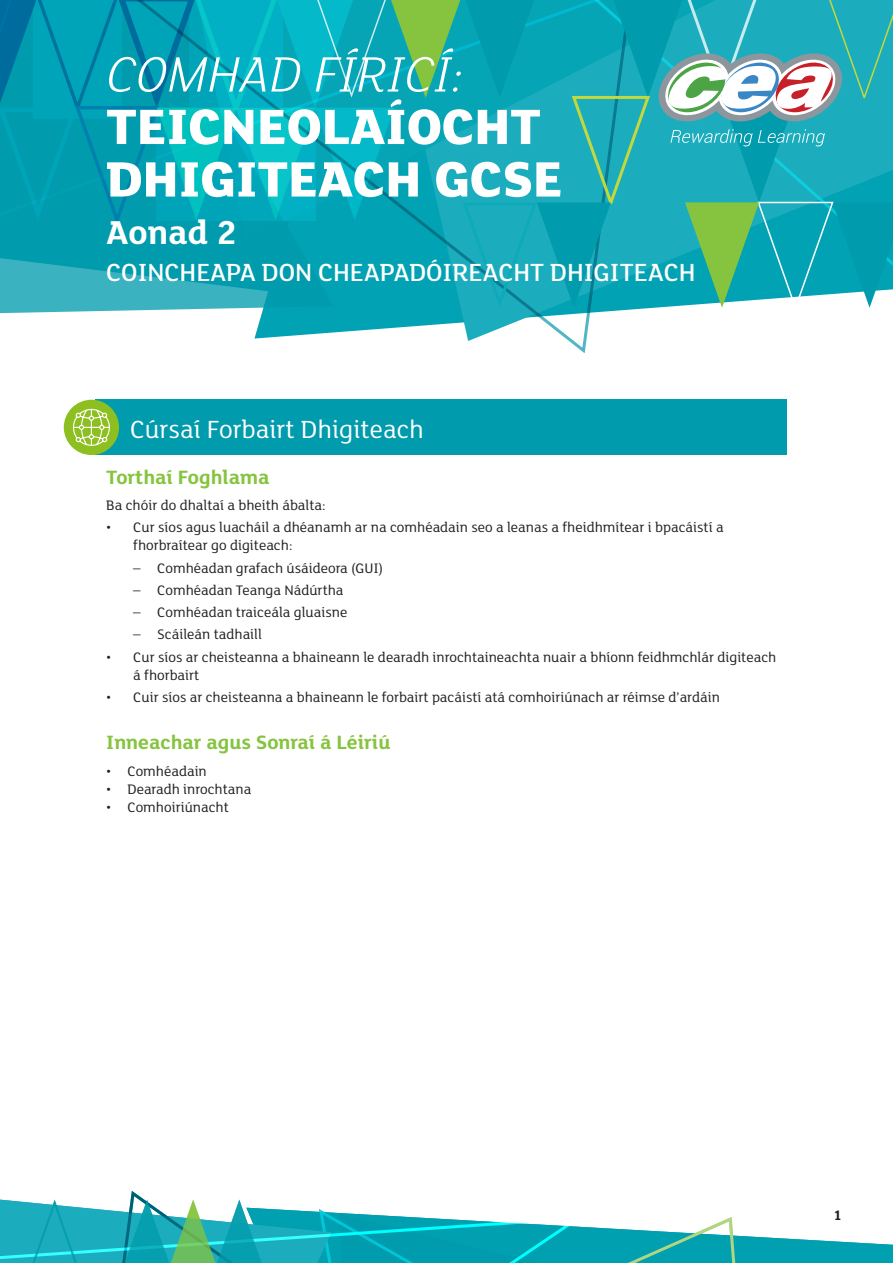
<style>
.page{position:relative;width:893px;height:1263px;background:#fff}
.page>*{position:absolute;margin:0;border:0;box-sizing:border-box;transform-origin:0 0}
.t1{font:800 54px/52.5px "FS Lola";color:#fff}
.t2{font:italic 300 54px "FS Lola";color:#fff}
.t3{font:700 36px "FS Lola";color:#fff}
.t4{font:500 27px "FS Lola";color:#fff}
.t5{font:27px "FS Lola";color:#fff}
.t6{font:700 21px "FS Lola";color:#86c43f}
.Body_Text{font:15px/18px "FS Lola";color:#231f20}
.t7{font:700 15px "FS Lola";color:#231f20}
</style>
<div class="page">
<svg style="left:0;top:312px;width:598px;height:42px"></svg>
<svg style="left:0;top:0;width:893px;height:312px;background:#1aaab5"></svg>
<div style="left:95px;top:400px;width:692px;height:55px;background:#009bac"></div>
<div style="left:64px;top:400px;width:55px;height:55px;background:#8ebf21;border-radius:50%"></div>
<svg style="left:72px;top:408px;width:38px;height:38px"></svg>
<svg style="left:0;top:1191px;width:893px;height:72px"></svg>
<p class="t2" style="left:106px;top:39px;width:359px">COMHAD FÍRICÍ:</p>
<p class="t1" style="left:106px;top:97px;width:458px">TEICNEOLAÍOCHT<br>DHIGITEACH GCSE</p>
<p class="t3" style="left:106px;top:208px;width:132px">Aonad 2</p>
<p class="t4" style="left:106px;top:254px;width:591px">COINCHEAPA DON CHEAPADÓIREACHT DHIGITEACH</p>
<h1 class="t5" style="left:130px;top:411px;width:295px">Cúrsaí Forbairt Dhigiteach</h1>
<h2 class="t6" style="left:106px;top:462px;width:165px">Torthaí Foghlama</h2>
<p class="Body_Text" style="left:106px;top:495px;width:221px">Ba chóir do dhaltaí a bheith ábalta:</p>
<p class="Body_Text" style="left:133px;top:518px;width:592px;text-indent:-27px">• Cur síos agus luacháil a dhéanamh ar na comhéadain seo a leanas a fheidhmítear i bpacáistí a fhorbraítear go digiteach:</p>
<p class="Body_Text" style="left:133px;top:558px;width:252px">– Comhéadan grafach úsáideora (GUI)</p>
<p class="Body_Text" style="left:133px;top:580px;width:212px">– Comhéadan Teanga Nádúrtha</p>
<p class="Body_Text" style="left:133px;top:602px;width:216px">– Comhéadan traiceála gluaisne</p>
<p class="Body_Text" style="left:133px;top:625px;width:130px">– Scáileán tadhaill</p>
<p class="Body_Text" style="left:133px;top:647px;width:645px;text-indent:-27px">• Cur síos ar cheisteanna a bhaineann le dearadh inrochtaineachta nuair a bhíonn feidhmchlár digiteach á fhorbairt</p>
<p class="Body_Text" style="left:106px;top:687px;width:615px">• Cuir síos ar cheisteanna a bhaineann le forbairt pacáistí atá comhoiriúnach ar réimse d’ardáin</p>
<h2 class="t6" style="left:106px;top:728px;width:286px">Inneachar agus Sonraí á Léiriú</h2>
<p class="Body_Text" style="left:106px;top:761px;width:102px">• Comhéadain</p>
<p class="Body_Text" style="left:106px;top:779px;width:147px">• Dearadh inrochtana</p>
<p class="Body_Text" style="left:106px;top:797px;width:124px">• Comhoiriúnacht</p>
<p class="t7" style="left:834px;top:1205px;width:10px">1</p>
</div>
